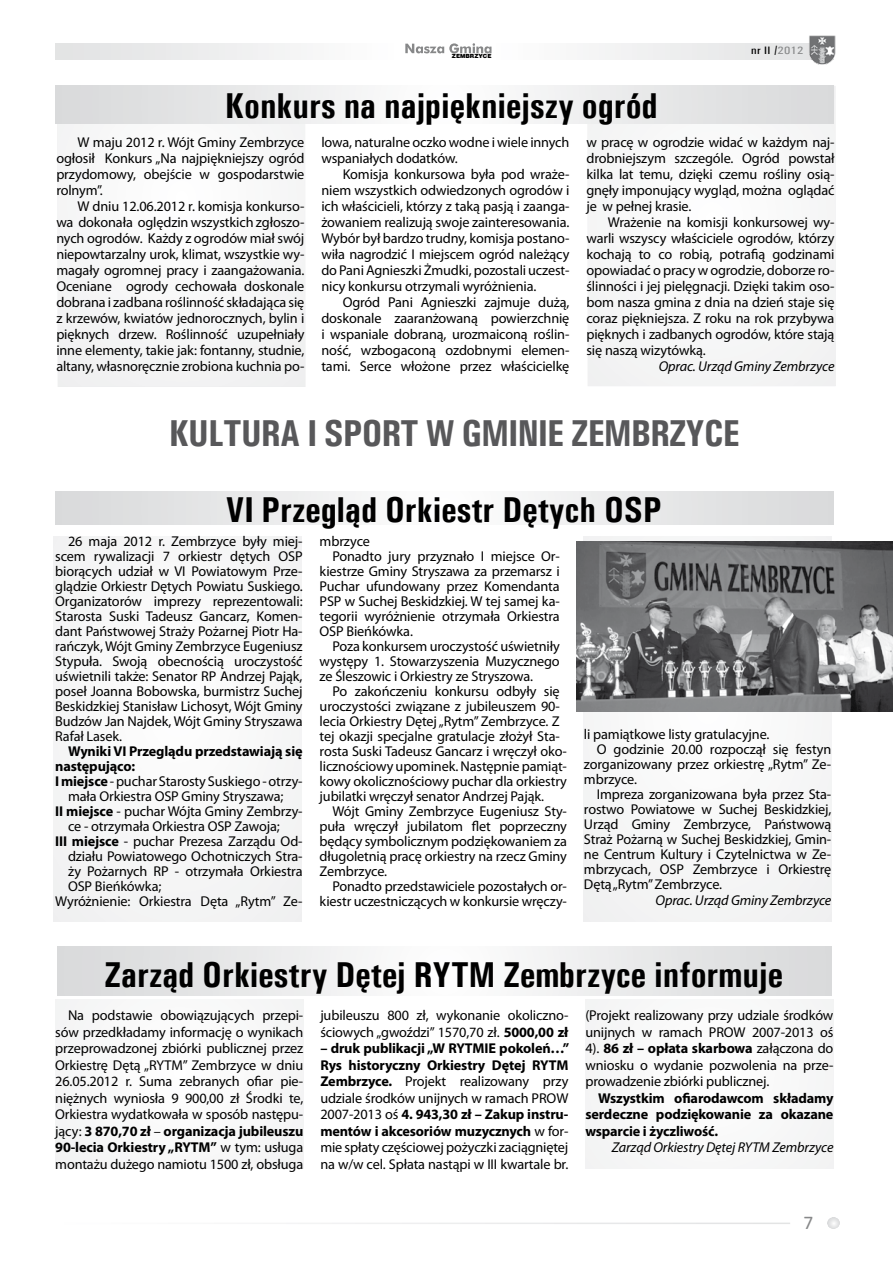
<style>
.page{position:relative;width:893px;height:1263px;background:#fff}
.page>*{position:absolute;margin:0;border:0;box-sizing:border-box;transform-origin:0 0}
.t1{font:700 condensed 37.5px "Univers";letter-spacing:-.02em;color:#58585a}
.t2{font:700 condensed 36px "Univers";color:#000}
.t3{font:14.25px/16px "Myriad Pro";letter-spacing:-.01em;color:#000;text-align:justify}
.t4{font:700 14.25px/16.5px "Myriad Pro";letter-spacing:-.01em;color:#000;text-align:justify}
.t5{font:italic 14.25px "Myriad Pro";letter-spacing:-.01em;color:#000}
.t6{font:500 condensed 10.8px "Univers";letter-spacing:.02em;color:#000;scale:1.25 1}
.t7{font:900 5.7px "Switzerland";color:#000}
.s1{font-size:12px}
.s2{color:#878889}
.s3{font-weight:700}
</style>
<div class="page">
<div style="left:492px;top:43px;width:341px;height:17px;background:linear-gradient(to right,#fefefe,#e0e1e2)"></div>
<div style="left:55px;top:43px;width:342px;height:17px;background:linear-gradient(to right,#e1e2e2,#fdfdfe)"></div>
<svg style="left:827px;top:1217px;width:13px;height:12px"></svg>
<img style="left:808px;top:35px;width:28px;height:30px">
<div style="left:53px;top:536px;width:248px;height:386px;background:#f6f6f7"></div>
<div style="left:583px;top:536px;width:248px;height:386px;background:#f5f6f6"></div>
<div style="left:55px;top:999px;width:248px;height:170px;background:#f8f8f8"></div>
<div style="left:585px;top:999px;width:248px;height:170px;background:#f8f8f8"></div>
<svg style="left:57px;top:947px;width:774px;height:49px"></svg>
<div style="left:57px;top:85px;width:248px;height:302px;background:#f6f6f7"></div>
<div style="left:587px;top:86px;width:249px;height:300px;background:#f7f7f7"></div>
<svg style="left:55px;top:85px;width:778px;height:39px"></svg>
<svg style="left:55px;top:491px;width:778px;height:34px"></svg>
<svg style="left:405px;top:43px;width:86px;height:10px"></svg>
<img style="left:577px;top:542px;width:316px;height:169px">
<p class="t7" style="left:452px;top:53px;width:41px">ZEMBRZYCE</p>
<h2 class="t2" style="left:225px;top:84px;width:434px">Konkurs na najpiękniejszy ogród</h2>
<p class="t6" style="left:751px;top:44px;width:43px">nr II <span class="s1">/</span><span class="s2">2012</span></p>
<p class="t3" style="left:56px;top:134px;width:250px;text-indent:21px">W maju 2012 r. Wójt Gminy Zembrzyce ogłosił Konkurs „Na najpiękniejszy ogród przydomowy, obejście w gospodarstwie rolnym”.</p>
<p class="t3" style="left:56px;top:198px;width:250px;text-indent:21px">W dniu 12.06.2012 r. komisja konkurso&shy;wa dokonała oględzin wszystkich zgłoszo&shy;nych ogrodów. Każdy z ogrodów miał swój niepowtarzalny urok, klimat, wszystkie wy&shy;magały ogromnej pracy i zaangażowania.<br>Oceniane ogrody cechowała doskonale dobrana i zadbana roślinność składająca się z krzewów, kwiatów jednorocznych, bylin i pięknych drzew. Roślinność uzupełniały inne elementy, takie jak: fontanny, studnie, altany, własnoręcznie zrobiona kuchnia po-</p>
<p class="t3" style="left:321px;top:134px;width:250px">lowa, naturalne oczko wodne i wiele innych wspaniałych dodatków.</p>
<p class="t3" style="left:321px;top:166px;width:250px;text-indent:21px">Komisja konkursowa była pod wraże&shy;niem wszystkich odwiedzonych ogrodów i ich właścicieli, którzy z taką pasją i zaanga&shy;żowaniem realizują swoje zainteresowania.<br>Wybór był bardzo trudny, komisja postano&shy;wiła nagrodzić I miejscem ogród należący do Pani Agnieszki Żmudki, pozostali uczest&shy;nicy konkursu otrzymali wyróżnienia.</p>
<p class="t3" style="left:321px;top:294px;width:250px;text-indent:21px">Ogród Pani Agnieszki zajmuje dużą, doskonale zaaranżowaną powierzchnię i wspaniale dobraną, urozmaiconą roślin&shy;ność, wzbogaconą ozdobnymi elemen&shy;tami. Serce włożone przez właścicielkę</p>
<p class="t3" style="left:586px;top:134px;width:250px">w pracę w ogrodzie widać w każdym naj&shy;drobniejszym szczególe. Ogród powstał kilka lat temu, dzięki czemu rośliny osią&shy;gnęły imponujący wygląd, można oglądać je w pełnej krasie.</p>
<p class="t3" style="left:586px;top:214px;width:250px;text-indent:21px">Wrażenie na komisji konkursowej wy&shy;warli wszyscy właściciele ogrodów, którzy kochają to co robią, potrafią godzinami opowiadać o pracy w ogrodzie, doborze ro&shy;ślinności i jej pielęgnacji. Dzięki takim oso&shy;bom nasza gmina z dnia na dzień staje się coraz piękniejsza. Z roku na rok przybywa pięknych i zadbanych ogrodów, które stają się naszą wizytówką.</p>
<p class="t5" style="left:659px;top:358px;width:177px">Oprac. Urząd Gminy Zembrzyce</p>
<h1 class="t1" style="left:169px;top:410px;width:39px">Kultura</h1>
<h1 class="t1" style="left:307px;top:410px;width:55px">i Sport</h1>
<h1 class="t1" style="left:426px;top:410px;width:97px">w Gminie</h1>
<h1 class="t1" style="left:571px;top:410px;width:79px">Zembrzyce</h1>
<h2 class="t2" style="left:226px;top:488px;width:437px">VI Przegląd Orkiestr Dętych OSP</h2>
<p class="t3" style="left:55px;top:533px;width:249px;line-height:15px;text-indent:13px">26 maja 2012 r. Zembrzyce były miej&shy;scem rywalizacji 7 orkiestr dętych OSP biorących udział w VI Powiatowym Prze&shy;glądzie Orkiestr Dętych Powiatu Suskiego.<br>Organizatorów imprezy reprezentowali:<br>Starosta Suski Tadeusz Gancarz, Komen&shy;dant Państwowej Straży Pożarnej Piotr Ha&shy;rańczyk, Wójt Gminy Zembrzyce Eugeniusz Stypuła. Swoją obecnością uroczystość uświetnili także: Senator RP Andrzej Pająk, poseł Joanna Bobowska, burmistrz Suchej Beskidzkiej Stanisław Lichosyt, Wójt Gminy Budzów Jan Najdek, Wójt Gminy Stryszawa Rafał Lasek.</p>
<p class="t4" style="left:68px;top:742px;width:236px">Wyniki VI Przeglądu przedstawiają się</p>
<p class="t4" style="left:55px;top:757px;width:81px">następująco:</p>
<p class="t3" style="left:55px;top:773px;width:249px"><span class="s3">I miejsce</span> - puchar Starosty Suskiego - otrzy-</p>
<p class="t3" style="left:68px;top:788px;width:217px">mała Orkiestra OSP Gminy Stryszawa;</p>
<p class="t3" style="left:55px;top:803px;width:249px"><span class="s3">II miejsce</span> - puchar Wójta Gminy Zembrzy-</p>
<p class="t3" style="left:68px;top:818px;width:213px">ce - otrzymała Orkiestra OSP Zawoja;</p>
<p class="t3" style="left:55px;top:833px;width:249px"><span class="s3">III miejsce</span> - puchar Prezesa Zarządu Od-</p>
<p class="t3" style="left:68px;top:848px;width:236px">działu Powiatowego Ochotniczych Stra-</p>
<p class="t3" style="left:68px;top:863px;width:236px">ży Pożarnych RP - otrzymała Orkiestra</p>
<p class="t3" style="left:68px;top:878px;width:95px">OSP Bieńkówka;</p>
<p class="t3" style="left:55px;top:893px;width:249px">Wyróżnienie: Orkiestra Dęta „Rytm” Ze-</p>
<p class="t3" style="left:320px;top:533px;width:52px">mbrzyce</p>
<p class="t3" style="left:332px;top:548px;width:229px">Ponadto jury przyznało I miejsce Or-</p>
<p class="t3" style="left:320px;top:563px;width:242px">kiestrze Gminy Stryszawa za przemarsz i</p>
<p class="t3" style="left:320px;top:578px;width:242px">Puchar ufundowany przez Komendanta</p>
<p class="t3" style="left:320px;top:593px;width:242px">PSP w Suchej Beskidzkiej. W tej samej ka-</p>
<p class="t3" style="left:320px;top:608px;width:242px">tegorii wyróżnienie otrzymała Orkiestra</p>
<p class="t3" style="left:320px;top:623px;width:95px">OSP Bieńkówka.</p>
<p class="t3" style="left:332px;top:638px;width:229px">Poza konkursem uroczystość uświetniły</p>
<p class="t3" style="left:320px;top:653px;width:242px">występy 1. Stowarzyszenia Muzycznego</p>
<p class="t3" style="left:320px;top:668px;width:215px">ze Śleszowic i Orkiestry ze Stryszowa.</p>
<p class="t3" style="left:332px;top:683px;width:229px">Po zakończeniu konkursu odbyły się</p>
<p class="t3" style="left:320px;top:698px;width:242px">uroczystości związane z jubileuszem 90-</p>
<p class="t3" style="left:320px;top:713px;width:242px">lecia Orkiestry Dętej „Rytm” Zembrzyce. Z</p>
<p class="t3" style="left:320px;top:728px;width:242px">tej okazji specjalne gratulacje złożył Sta-</p>
<p class="t3" style="left:320px;top:743px;width:249px">rosta Suski Tadeusz Gancarz i wręczył oko-</p>
<p class="t3" style="left:320px;top:758px;width:249px">licznościowy upominek. Następnie pamiąt-</p>
<p class="t3" style="left:320px;top:773px;width:249px">kowy okolicznościowy puchar dla orkiestry</p>
<p class="t3" style="left:320px;top:788px;width:226px">jubilatki wręczył senator Andrzej Pająk.</p>
<p class="t3" style="left:332px;top:803px;width:236px">Wójt Gminy Zembrzyce Eugeniusz Sty-</p>
<p class="t3" style="left:320px;top:818px;width:249px">puła wręczył jubilatom flet poprzeczny</p>
<p class="t3" style="left:320px;top:833px;width:249px">będący symbolicznym podziękowaniem za</p>
<p class="t3" style="left:320px;top:848px;width:249px">długoletnią pracę orkiestry na rzecz Gminy</p>
<p class="t3" style="left:320px;top:863px;width:69px">Zembrzyce.</p>
<p class="t3" style="left:332px;top:878px;width:236px">Ponadto przedstawiciele pozostałych or-</p>
<p class="t3" style="left:320px;top:893px;width:249px">kiestr uczestniczących w konkursie wręczy-</p>
<p class="t3" style="left:584px;top:726px;width:187px">li pamiątkowe listy gratulacyjne.</p>
<p class="t3" style="left:597px;top:741px;width:236px">O godzinie 20.00 rozpoczął się festyn</p>
<p class="t3" style="left:584px;top:756px;width:249px">zorganizowany przez orkiestrę „Rytm” Ze-</p>
<p class="t3" style="left:584px;top:771px;width:55px">mbrzyce.</p>
<p class="t3" style="left:597px;top:786px;width:236px">Impreza zorganizowana była przez Sta-</p>
<p class="t3" style="left:584px;top:801px;width:249px">rostwo Powiatowe w Suchej Beskidzkiej,</p>
<p class="t3" style="left:584px;top:816px;width:249px">Urząd Gminy Zembrzyce, Państwową</p>
<p class="t3" style="left:584px;top:831px;width:249px">Straż Pożarną w Suchej Beskidzkiej, Gmin-</p>
<p class="t3" style="left:584px;top:846px;width:249px">ne Centrum Kultury i Czytelnictwa w Ze-</p>
<p class="t3" style="left:584px;top:861px;width:249px">mbrzycach, OSP Zembrzyce i Orkiestrę</p>
<p class="t3" style="left:584px;top:876px;width:140px">Dętą „Rytm” Zembrzyce.</p>
<p class="t5" style="left:656px;top:891px;width:177px">Oprac. Urząd Gminy Zembrzyce</p>
<h2 class="t2" style="left:105px;top:952px;width:680px">Zarząd Orkiestry Dętej RYTM Zembrzyce informuje</h2>
<p class="t3" style="left:55px;top:1007px;width:250px;line-height:16.5px;text-indent:13px">Na podstawie obowiązujących przepi&shy;sów przedkładamy informację o wynikach przeprowadzonej zbiórki publicznej przez Orkiestrę Dętą „RYTM” Zembrzyce w dniu 26.05.2012 r. Suma zebranych ofiar pie&shy;niężnych wyniosła 9 900,00 zł Środki te, Orkiestra wydatkowała w sposób następu&shy;jący: <span class="s3">3 870,70 zł</span> – <span class="s3">organizacja jubileuszu 90-lecia Orkiestry „RYTM”</span> w tym: usługa montażu dużego namiotu 1500 zł, obsługa</p>
<p class="t3" style="left:320px;top:1007px;width:250px;line-height:16.5px">jubileuszu 800 zł, wykonanie okoliczno&shy;ściowych „gwoździ” 1570,70 zł. <span class="s3">5000,00 zł</span></p>
<p class="t3" style="left:320px;top:1040px;width:251px;line-height:16.5px"><span class="s3">– druk publikacji „W RYTMIE pokoleń…” Rys historyczny Orkiestry Dętej RYTM Zembrzyce.</span> Projekt realizowany przy udziale środków unijnych w ramach PROW 2007-2013 oś <span class="s3">4. 943,30 zł – Zakup instru&shy;mentów i akcesoriów muzycznych</span> w for&shy;mie spłaty częściowej pożyczki zaciągniętej na w/w cel. Spłata nastąpi w III kwartale br.</p>
<p class="t3" style="left:585px;top:1007px;width:250px;line-height:16.5px">(Projekt realizowany przy udziale środków unijnych w ramach PROW 2007-2013 oś 4). <span class="s3">86 zł – opłata skarbowa</span> załączona do wniosku o wydanie pozwolenia na prze&shy;prowadzenie zbiórki publicznej.</p>
<p class="t4" style="left:585px;top:1089px;width:250px;text-indent:13px">Wszystkim ofiarodawcom składamy serdeczne podziękowanie za okazane wsparcie i życzliwość.</p>
<p class="t5" style="left:612px;top:1139px;width:223px">Zarząd Orkiestry Dętej RYTM Zembrzyce</p>
</div>
